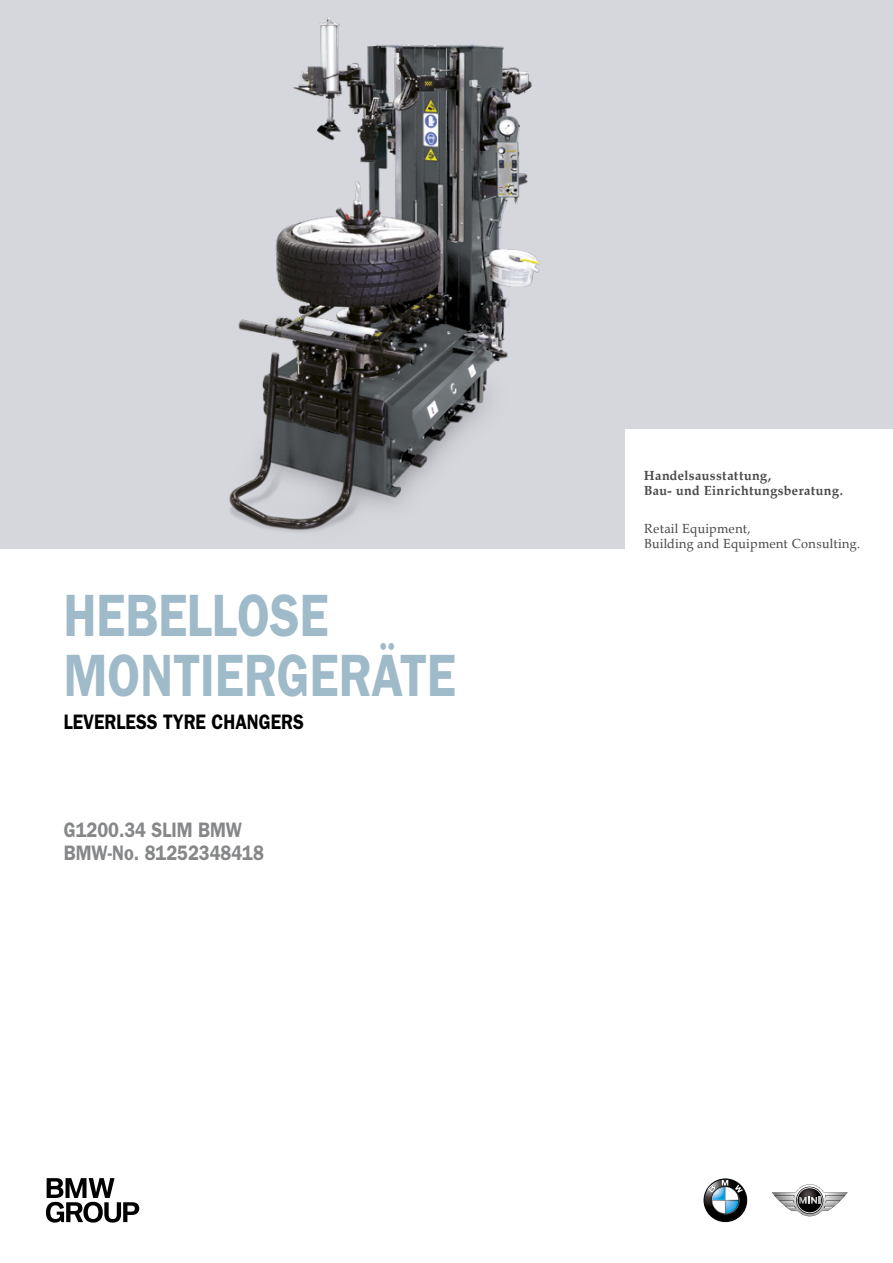
<style>
.page{position:relative;width:893px;height:1263px;background:#fff}
.page>*{position:absolute;margin:0;border:0;box-sizing:border-box;transform-origin:0 0}
.t1{font:600 60px/60px "ITC Franklin Gothic Std";color:#9fbac9;scale:.83 1}
.t2{font:600 21px "ITC Franklin Gothic Std";color:#868789;scale:.86 1}
.t3{font:600 21px "ITC Franklin Gothic Std";color:#000;scale:.86 1}
.t4{font:700 13.5px "Palladio";letter-spacing:.04em;color:#4a4a49}
.t5{font:13.5px "Palladio";letter-spacing:.02em;color:#4a4a49}
</style>
<div class="page">
<div style="left:0;top:0;width:893px;height:549px;background:#d6d7dd"></div>
<div style="left:625px;top:429px;width:268px;height:133px;background:#fff"></div>
<svg style="left:703px;top:1178px;width:45px;height:44px"></svg>
<svg style="left:704px;top:1179px;width:43px;height:42px"></svg>
<div style="left:704px;top:1179px;width:43px;height:43px;border:1px solid #000;border-radius:50%"></div>
<svg style="left:708px;top:1180px;width:35px;height:36px"></svg>
<svg style="left:772px;top:1184px;width:76px;height:32px"></svg>
<svg style="left:46px;top:1178px;width:93px;height:44px"></svg>
<img style="left:229px;top:17px;width:312px;height:515px">
<p class="t1" style="left:64px;top:585px;width:474px">HEBELLOSE<br>MONTIERGERÄTE</p>
<p class="t3" style="left:64px;top:710px;width:281px">LEVERLESS TYRE CHANGERS</p>
<p class="t2" style="left:64px;top:817px;width:209px">G1200.34 SLIM BMW</p>
<p class="t2" style="left:64px;top:841px;width:234px">BMW-No. 81252348418</p>
<p class="t4" style="left:644px;top:467px;width:129px">Handelsausstattung,</p>
<p class="t4" style="left:644px;top:483px;width:201px">Bau- und Einrichtungsberatung.</p>
<p class="t5" style="left:644px;top:520px;width:108px">Retail Equipment,</p>
<p class="t5" style="left:644px;top:536px;width:218px">Building and Equipment Consulting.</p>
</div>
